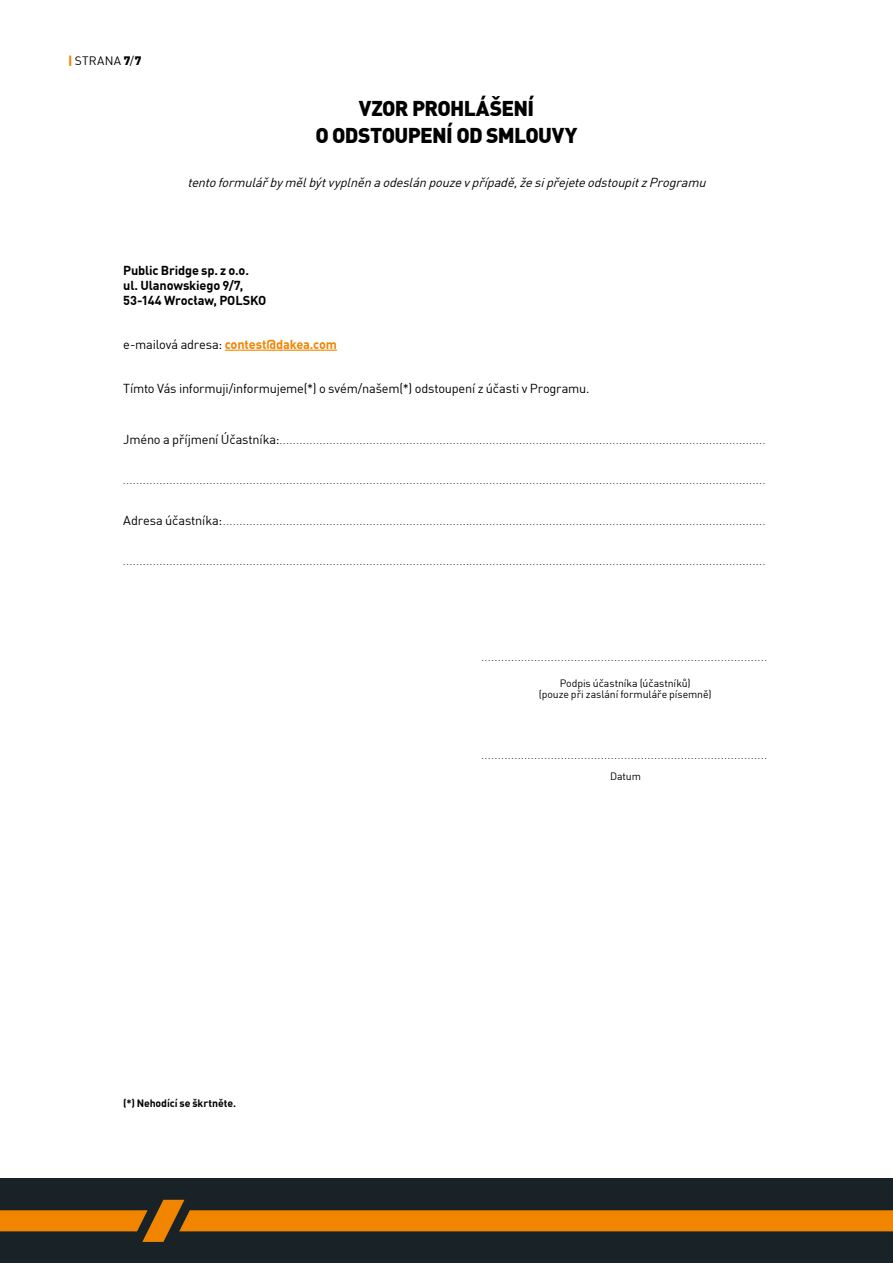
<style>
.page{position:relative;width:893px;height:1263px;background:#fff}
.page>*{position:absolute;margin:0;border:0;box-sizing:border-box;transform-origin:0 0}
.t1{font:900 21px/27px "DIN Offc Pro";letter-spacing:-.03em;color:#000;text-align:center}
.t2{font:italic 12.75px "DIN Offc Pro";color:#000}
.t3{font:12.75px "DIN Offc Pro";letter-spacing:-.015em;color:#000}
.t4{font:700 12.75px/15px "DIN Offc Pro";letter-spacing:-.015em;color:#000}
.t5{font:700 12.75px "DIN Offc Pro";letter-spacing:-.015em;color:#f18500}
.t6{font:12px "DIN Offc Pro";letter-spacing:.02em;color:#000}
.t7{font:10.5px/11.4px "DIN Offc Pro";letter-spacing:-.005em;color:#000;text-align:center}
.t8{font:700 10.5px "DIN Offc Pro";letter-spacing:-.005em;color:#000}
.t9{font:9px "DIN Offc Pro";color:#000}
.s1{font-weight:900;color:#f18500}
.s2{font-weight:900}
.s3{font-weight:400;color:#000}
.s4{font-size:12.75px}
</style>
<div class="page">
<div style="left:0;top:1179px;width:893px;height:84px;background:#192226"></div>
<svg style="left:0;top:1200px;width:893px;height:42px"></svg>
<hr style="left:225px;top:350px;width:112px;height:1px;background:#f18500">
<h3 class="t6" style="left:68px;top:51px;width:75px"><span class="s1">|</span> STRANA <span class="s2">7</span>/<span class="s2">7</span></h3>
<h1 class="t1" style="left:315px;top:92px;width:264px">VZOR PROHLÁŠENÍ<br>O ODSTOUPENÍ OD SMLOUVY</h1>
<h2 class="t2" style="left:187px;top:172px;width:524px">tentoformulářbymělbýtvyplněnaodeslánpouzevpřípadě,žesipřejeteodstoupitzProgramu</h2>
<h2 class="t4" style="left:123px;top:261px;width:145px">Public Bridge sp. z o.o. ul. Ulanowskiego 9/7,<br>53-144 Wrocław, POLSKO</h2>
<h2 class="t5" style="left:123px;top:334px;width:215px"><span class="s3">e-mailová adresa:</span> contest@dakea.com</h2>
<h2 class="t3" style="left:123px;top:378px;width:468px">Tímto Vás informuji/informujeme(*) o svém/našem(*) odstoupení z účasti v Programu.</h2>
<p class="t9" style="left:123px;top:433px;width:643px"><span class="s4">Jméno a příjmení Účastníka:</span>..................................................................................................................................................</p>
<p class="t9" style="left:123px;top:474px;width:643px">.................................................................................................................................................................................................</p>
<p class="t9" style="left:123px;top:514px;width:643px"><span class="s4">Adresa účastníka:</span>...................................................................................................................................................................</p>
<p class="t9" style="left:123px;top:555px;width:643px">.................................................................................................................................................................................................</p>
<p class="t9" style="left:481px;top:650px;width:287px">......................................................................................</p>
<p class="t7" style="left:539px;top:676px;width:174px">Podpis účastníka (účastníků)<br>(pouze při zaslání formuláře písemně)</p>
<p class="t8" style="left:123px;top:1094px;width:114px">(*) Nehodící se škrtněte.</p>
<p class="t9" style="left:481px;top:748px;width:287px">......................................................................................</p>
<p class="t7" style="left:610px;top:769px;width:32px">Datum</p>
</div>
